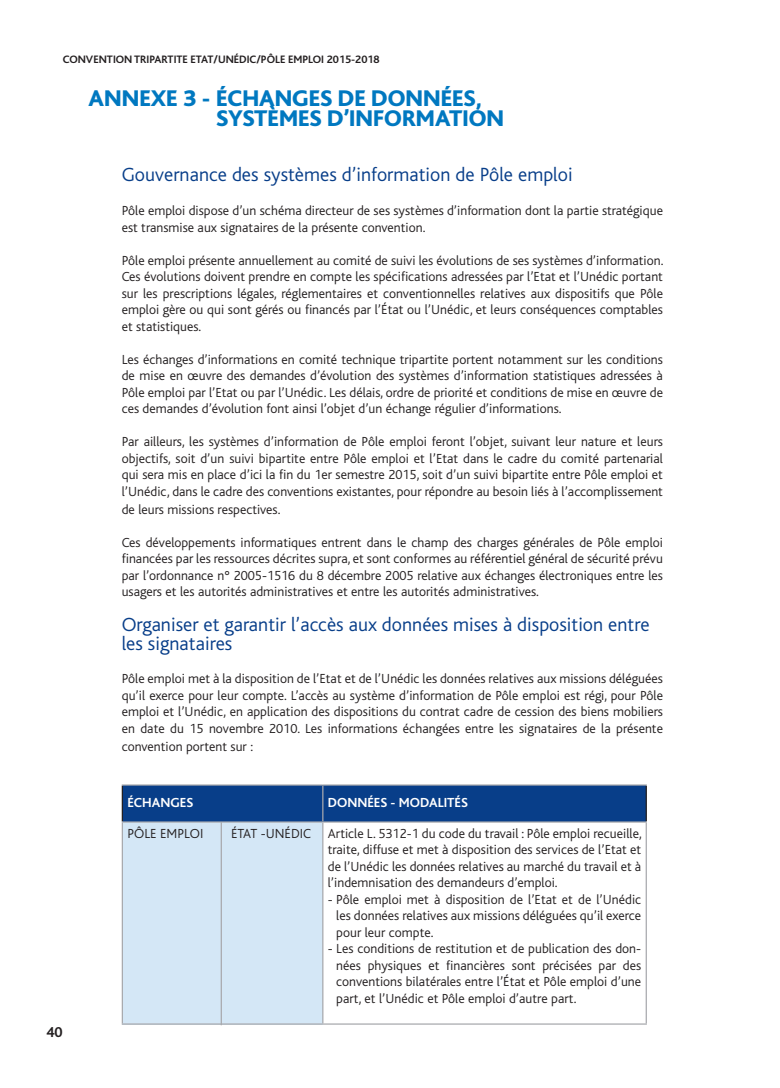
<style>
.page{position:relative;width:780px;height:1088px;background:#fff}
.page>*{position:absolute;margin:0;border:0;box-sizing:border-box;transform-origin:0 0}
.t1{font:800 23.75px/20px "Bliss";color:#0078c0}
.t2{font:300 20px/18.8px "Bliss";color:#083e89}
.t3{font:700 15px "Bliss";color:#231f20}
.t4{font:300 13.75px/16.5px "Bliss";color:#231f20;text-align:justify}
.t5{font:700 13.75px "Bliss";color:#fff}
.t6{font:700 11.25px "Bliss";color:#231f20}
</style>
<div class="page">
<div style="left:123px;top:786px;width:522px;height:35px;background:#083e89"></div>
<div style="left:122px;top:822px;width:201px;height:202px;background:#d4e7f6"></div>
<hr style="left:122px;top:786px;width:1px;height:35px;background:#231f20">
<hr style="left:645px;top:786px;width:2px;height:35px;background:#231f20">
<hr style="left:122px;top:784px;width:201px;height:2px;background:#a8a9ad">
<hr style="left:323px;top:784px;width:324px;height:2px;background:#a8a9ad">
<hr style="left:122px;top:1023px;width:201px;height:1px;background:#a8a9ad">
<hr style="left:323px;top:1023px;width:324px;height:1px;background:#a8a9ad">
<hr style="left:122px;top:821px;width:201px;height:2px;background:#a8a9ad">
<hr style="left:323px;top:821px;width:324px;height:2px;background:#a8a9ad">
<hr style="left:122px;top:823px;width:1px;height:200px;background:#a8a9ad">
<hr style="left:645px;top:823px;width:2px;height:200px;background:#a8a9ad">
<hr style="left:322px;top:786px;width:1px;height:35px;background:#a8a9ad">
<hr style="left:322px;top:823px;width:1px;height:200px;background:#a8a9ad">
<hr style="left:221px;top:822px;width:1px;height:203px;background:#a8a9ad">
<p class="t6" style="left:63px;top:53px;width:318px">CONVENTION TRIPARTITE ETAT/UNÉDIC/PÔLE EMPLOI 2015-2018</p>
<p class="t1" style="left:216px;top:88px;width:289px;text-indent:-127px">ANNEXE 3 - ÉCHANGES DE DONNÉES,<br>SYSTÈMES D’INFORMATION</p>
<p class="t2" style="left:122px;top:165px;width:452px">Gouvernance des systèmes d’information de Pôle emploi</p>
<p class="t4" style="left:122px;top:203px;width:542px">Pôle emploi dispose d’un schéma directeur de ses systèmes d’information dont la partie stratégique est transmise aux signataires de la présente convention.</p>
<p class="t4" style="left:122px;top:252px;width:543px">Pôle emploi présente annuellement au comité de suivi les évolutions de ses systèmes d’information.<br>Ces évolutions doivent prendre en compte les spécifications adressées par l’Etat et l’Unédic portant sur les prescriptions légales, réglementaires et conventionnelles relatives aux dispositifs que Pôle emploi gère ou qui sont gérés ou financés par l’État ou l’Unédic, et leurs conséquences comptables et statistiques.</p>
<p class="t4" style="left:122px;top:351px;width:542px">Les échanges d’informations en comité technique tripartite portent notamment sur les conditions de mise en œuvre des demandes d’évolution des systèmes d’information statistiques adressées à Pôle emploi par l’Etat ou par l’Unédic. Les délais, ordre de priorité et conditions de mise en œuvre de ces demandes d’évolution font ainsi l’objet d’un échange régulier d’informations.</p>
<p class="t4" style="left:122px;top:434px;width:542px">Par ailleurs, les systèmes d’information de Pôle emploi feront l’objet, suivant leur nature et leurs objectifs, soit d’un suivi bipartite entre Pôle emploi et l’Etat dans le cadre du comité partenarial qui sera mis en place d’ici la fin du 1er semestre 2015, soit d’un suivi bipartite entre Pôle emploi et l’Unédic, dans le cadre des conventions existantes, pour répondre au besoin liés à l’accomplissement</p>
<p class="t4" style="left:122px;top:501px;width:160px">de leurs missions respectives.</p>
<p class="t4" style="left:122px;top:534px;width:542px">Ces développements informatiques entrent dans le champ des charges générales de Pôle emploi financées par les ressources décrites supra, et sont conformes au référentiel général de sécurité prévu par l’ordonnance n° 2005-1516 du 8 décembre 2005 relative aux échanges électroniques entre les usagers et les autorités administratives et entre les autorités administratives.</p>
<p class="t2" style="left:122px;top:616px;width:529px">Organiser et garantir l’accès aux données mises à disposition entre les signataires</p>
<p class="t4" style="left:122px;top:671px;width:542px">Pôle emploi met à la disposition de l’Etat et de l’Unédic les données relatives aux missions déléguées qu’il exerce pour leur compte. L’accès au système d’information de Pôle emploi est régi, pour Pôle emploi et l’Unédic, en application des dispositions du contrat cadre de cession des biens mobiliers en date du 15 novembre 2010. Les informations échangées entre les signataires de la présente</p>
<p class="t4" style="left:122px;top:738px;width:133px">convention portent sur :</p>
<p class="t3" style="left:46px;top:1024px;width:18px">40</p>
<p class="t5" style="left:127px;top:795px;width:67px">ÉCHANGES</p>
<p class="t5" style="left:328px;top:795px;width:142px">DONNÉES - MODALITÉS</p>
<p class="t4" style="left:127px;top:825px;width:78px">PÔLE EMPLOI</p>
<p class="t4" style="left:231px;top:825px;width:81px">ÉTAT -UNÉDIC</p>
<p class="t4" style="left:328px;top:825px;width:315px">Article L. 5312-1 du code du travail : Pôle emploi recueille, traite, diffuse et met à disposition des services de l’Etat et de l’Unédic les données relatives au marché du travail et à l’indemnisation des demandeurs d’emploi.</p>
<p class="t4" style="left:336px;top:891px;width:306px;text-indent:-8px">- Pôle emploi met à disposition de l’Etat et de l’Unédic les données relatives aux missions déléguées qu’il exerce pour leur compte.</p>
<p class="t4" style="left:336px;top:940px;width:306px;text-indent:-8px">- Les conditions de restitution et de publication des don&shy;nées physiques et financières sont précisées par des conventions bilatérales entre l’État et Pôle emploi d’une part, et l’Unédic et Pôle emploi d’autre part.</p>
</div>
